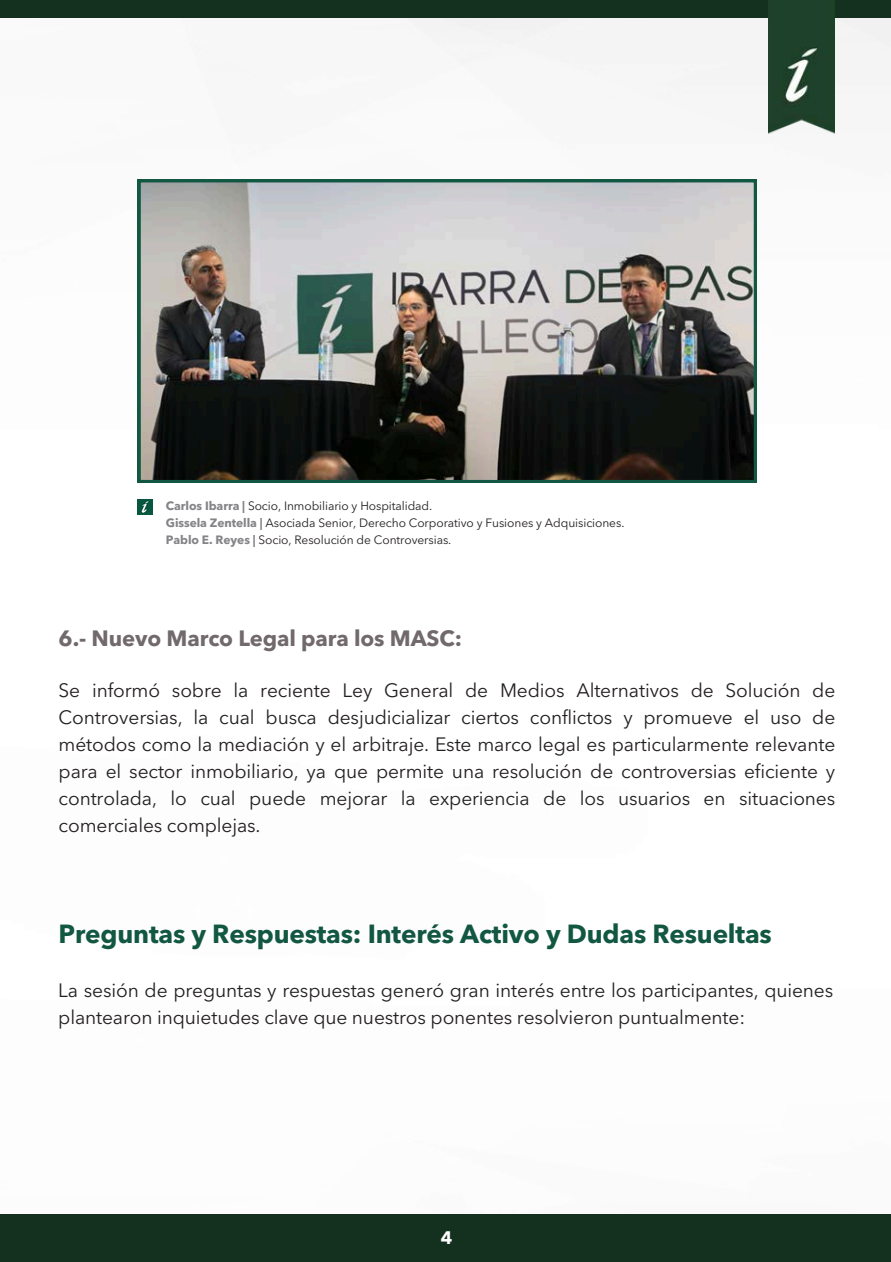
<style>
.page{position:relative;width:891px;height:1262px;background:#fff}
.page>*{position:absolute;margin:0;border:0;box-sizing:border-box;transform-origin:0 0}
.t1{font:700 26px "Avenir Next LT Pro";letter-spacing:-.005em;color:#125741}
.t2{font:700 22px "Avenir Next LT Pro";letter-spacing:-.005em;color:#71696c}
.t3{font:19.2px/27px "Avenir Next LT Pro";letter-spacing:-.005em;color:#231f20;text-align:justify}
.t4{font:700 18px "Avenir Next LT Pro";color:#fff}
.t5{font:12px "Avenir Next LT Pro";letter-spacing:-.005em;color:#231f20}
.s1{font-weight:700;color:#848387}
</style>
<div class="page">
<img style="left:137px;top:18px;width:754px;height:497px">
<div style="left:0;top:0;width:891px;height:18px;background:#14311f"></div>
<div style="left:0;top:1214px;width:891px;height:47px;background:#14311f"></div>
<img style="left:769px;top:0;width:66px;height:143px">
<img style="left:138px;top:179px;width:619px;height:303px">
<img style="left:138px;top:500px;width:15px;height:15px">
<h2 class="t5" style="left:166px;top:500px;width:268px"><span class="s1">Carlos Ibarra |</span> Socio, Inmobiliario y Hospitalidad.</h2>
<h3 class="t5" style="left:166px;top:517px;width:460px"><span class="s1">Gissela Zentella |</span> Asociada Senior, Derecho Corporativo y Fusiones y Adquisiciones.</h3>
<h1 class="t5" style="left:166px;top:534px;width:287px"><span class="s1">Pablo E. Reyes |</span> Socio, Resolución de Controversias.</h1>
<p class="t2" style="left:59px;top:629px;width:405px">6.- Nuevo Marco Legal para los MASC:</p>
<p class="t3" style="left:59px;top:678px;width:778px">Se informó sobre la reciente Ley General de Medios Alternativos de Solución de Controversias, la cual busca desjudicializar ciertos conflictos y promueve el uso de métodos como la mediación y el arbitraje. Este marco legal es particularmente relevante para el sector inmobiliario, ya que permite una resolución de controversias eficiente y controlada, lo cual puede mejorar la experiencia de los usuarios en situaciones comerciales complejas.</p>
<p class="t1" style="left:59px;top:923px;width:715px">Preguntas y Respuestas: Interés Activo y Dudas Resueltas</p>
<p class="t3" style="left:58px;top:978px;width:777px">La sesión de preguntas y respuestas generó gran interés entre los participantes, quienes plantearon inquietudes clave que nuestros ponentes resolvieron puntualmente:</p>
<p class="t4" style="left:441px;top:1230px;width:13px">4</p>
</div>
